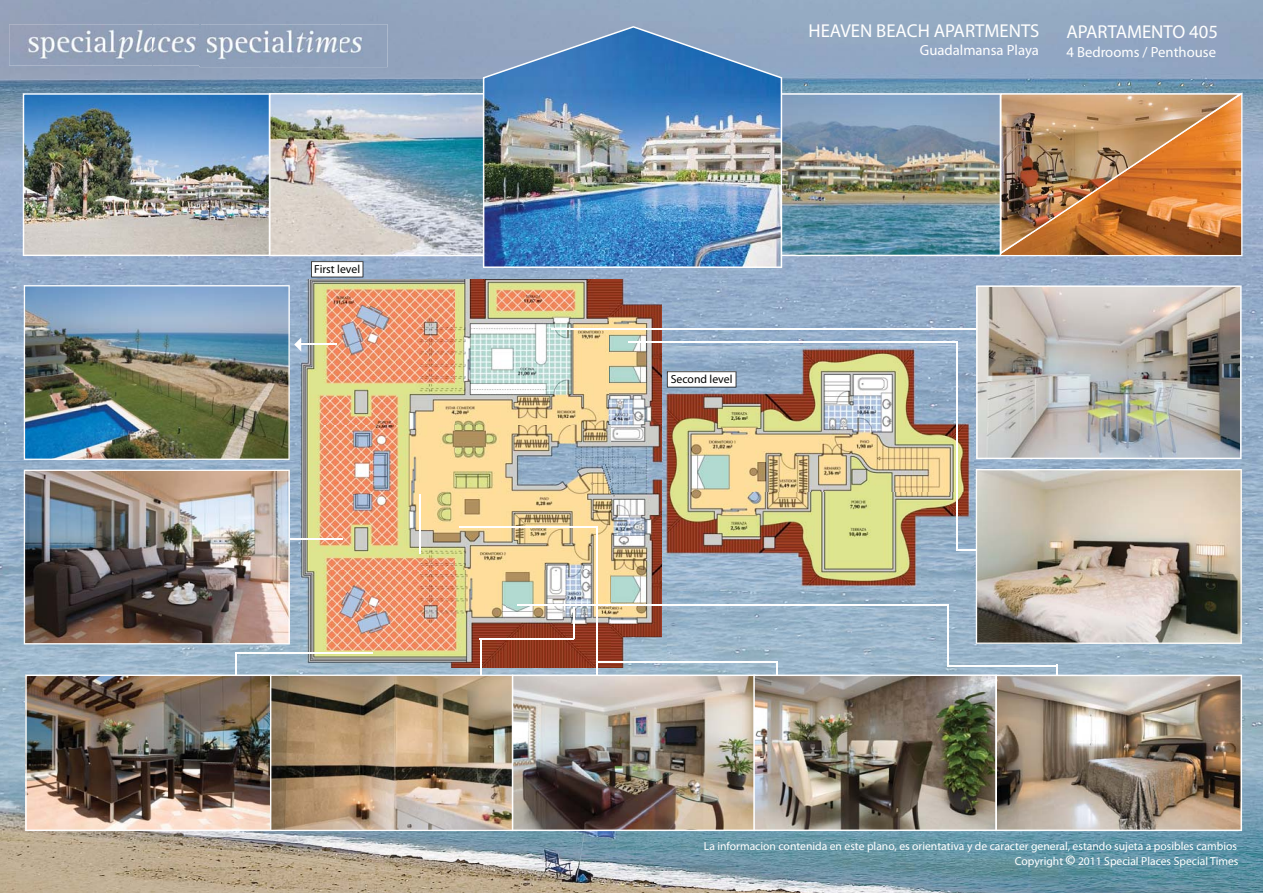
<style>
.page{position:relative;width:1263px;height:893px;background:#fff}
.page>*{position:absolute;margin:0;border:0;box-sizing:border-box;transform-origin:0 0}
.t1{font:18.75px "Myriad Pro";color:#fff}
.t2{font:14.7px "Myriad Pro";color:#fff}
.t3{font:11.7px "Myriad Pro";color:#010202}
.t4{font:11.55px/15.5px "Myriad Pro";color:#fff;text-align:right}
.s1{font-weight:700;font-size:14.7px}
</style>
<div class="page">
<img style="left:0;top:837px;width:1263px;height:56px">
<img style="left:0;top:0;width:1263px;height:159px">
<img style="left:0;top:159px;width:348px;height:613px">
<img style="left:348px;top:256px;width:800px;height:44px">
<img style="left:1148px;top:159px;width:115px;height:613px">
<img style="left:662px;top:300px;width:314px;height:54px">
<img style="left:615px;top:354px;width:53px;height:320px">
<img style="left:935px;top:354px;width:213px;height:320px">
<img style="left:668px;top:590px;width:267px;height:84px">
<img style="left:0;top:772px;width:1263px;height:65px">
<img style="left:782px;top:92px;width:461px;height:164px">
<img style="left:483px;top:26px;width:299px;height:242px">
<img style="left:300px;top:280px;width:362px;height:388px">
<img style="left:23px;top:93px;width:477px;height:184px">
<img style="left:663px;top:347px;width:310px;height:243px">
<svg style="left:667px;top:371px;width:69px;height:16px"></svg>
<img style="left:9px;top:24px;width:379px;height:43px">
<img style="left:199px;top:24px;width:1px;height:42px">
<hr style="left:205px;top:538px;width:137px;height:2px;background:#fff">
<img style="left:24px;top:285px;width:266px;height:175px">
<img style="left:24px;top:470px;width:266px;height:174px">
<hr style="left:298px;top:344px;width:38px;height:1px;background:#fff">
<svg style="left:294px;top:337px;width:7px;height:15px"></svg>
<hr style="left:419px;top:494px;width:1px;height:60px;background:#fff">
<hr style="left:236px;top:652px;width:1px;height:53px;background:#fff">
<hr style="left:236px;top:652px;width:137px;height:1px;background:#fff">
<hr style="left:480px;top:638px;width:1px;height:53px;background:#fff">
<hr style="left:480px;top:638px;width:94px;height:1px;background:#fff">
<hr style="left:573px;top:608px;width:1px;height:31px;background:#fff">
<hr style="left:596px;top:526px;width:2px;height:164px;background:#fff">
<hr style="left:459px;top:526px;width:139px;height:2px;background:#fff">
<hr style="left:776px;top:662px;width:2px;height:164px;background:#fff">
<hr style="left:597px;top:662px;width:181px;height:1px;background:#fff">
<hr style="left:947px;top:665px;width:111px;height:1px;background:#fff">
<hr style="left:1056px;top:665px;width:2px;height:72px;background:#fff">
<img style="left:25px;top:674px;width:1217px;height:157px">
<hr style="left:517px;top:604px;width:431px;height:2px;background:#fff">
<hr style="left:551px;top:328px;width:438px;height:1px;background:#fff">
<img style="left:976px;top:285px;width:265px;height:174px">
<hr style="left:947px;top:605px;width:1px;height:61px;background:#fff">
<hr style="left:957px;top:549px;width:110px;height:2px;background:#fff">
<hr style="left:628px;top:341px;width:330px;height:2px;background:#fff">
<hr style="left:956px;top:341px;width:2px;height:210px;background:#fff">
<svg style="left:976px;top:469px;width:266px;height:175px"></svg>
<p class="t3" style="left:314px;top:265px;width:47px">First level</p>
<p class="t1" style="left:808px;top:24px;width:232px">HEAVEN BEACH APARTMENTS</p>
<p class="t2" style="left:920px;top:45px;width:121px">Guadalmansa Playa</p>
<p class="t1" style="left:1066px;top:24px;width:153px">APARTAMENTO 405</p>
<p class="t2" style="left:1066px;top:47px;width:151px">4 Bedrooms / Penthouse</p>
<p class="t3" style="left:671px;top:375px;width:63px">Second level</p>
<p class="t4" style="left:704px;top:839px;width:536px">La informacion contenida en este plano, es orientativa y de caracter general, estando sujeta a posibles cambios<br>Copyright <span class="s1">©</span> 2011 Special Places Special Times</p>
</div>
